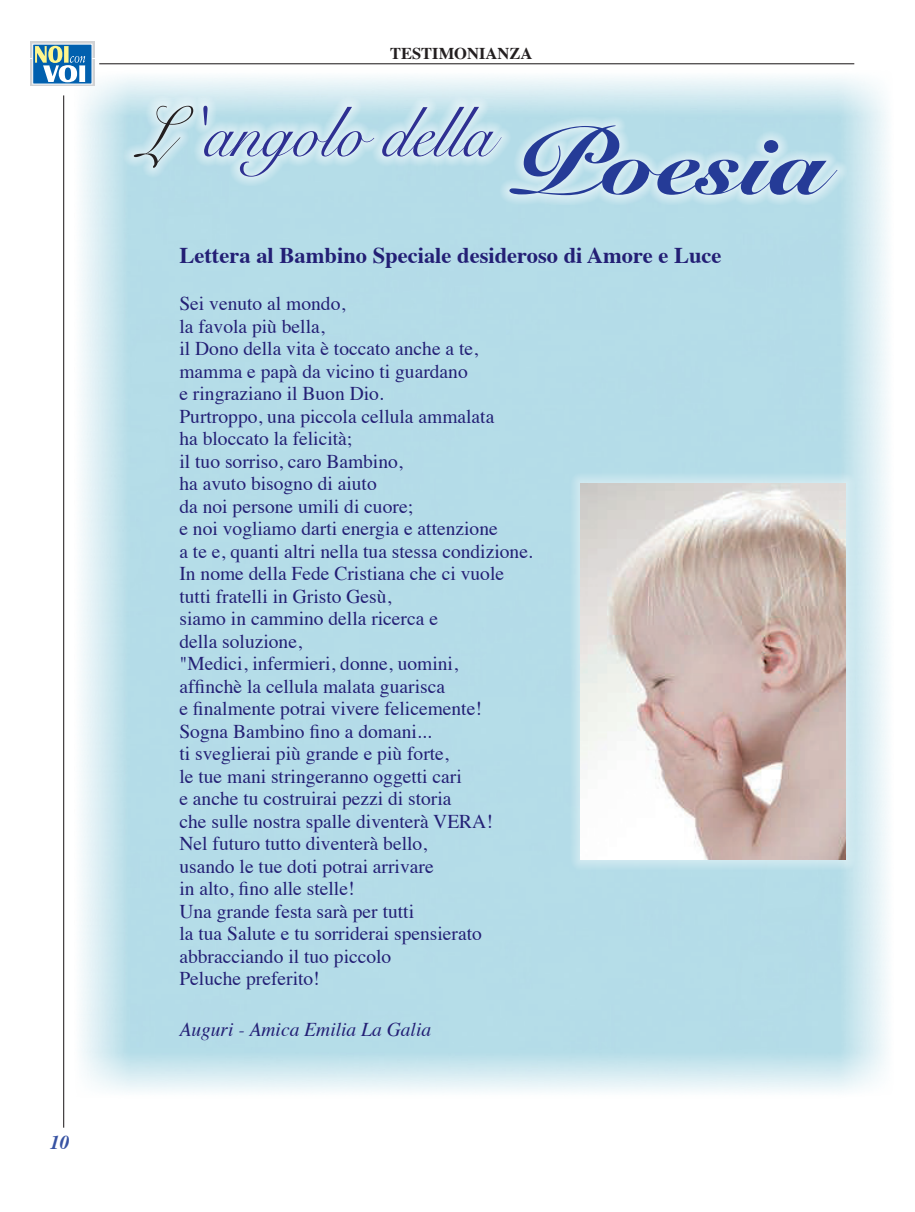
<style>
.page{position:relative;width:915px;height:1212px;background:#fff}
.page>*{position:absolute;margin:0;border:0;box-sizing:border-box;transform-origin:0 0}
.t1{font:900 91.5px "Snell Roundhand";color:#253b97;scale:1.11 1}
.t2{font:70.5px "Snell Roundhand";color:#2e3092;scale:.94 1}
.t3{font:700 22.5px "Times";color:#231f75}
.t4{font:19.5px/22.5px "Times";color:#231f75}
.t5{font:italic 19.5px "Times";color:#231f75}
.t6{font:italic 700 19.5px "Times";color:#3853a3}
.t7{font:700 16.5px "Times";color:#231f20}
.s1{color:#231f20}
</style>
<div class="page">
<hr style="left:99px;top:63px;width:755px;height:1px;background:#231f20">
<hr style="left:63px;top:95px;width:1px;height:1033px;background:#231f20">
<svg style="left:30px;top:42px;width:64px;height:16px"></svg>
<div style="left:30px;top:60px;width:64px;height:26px;background:linear-gradient(to right,#e5e8eb,#e5e7e9)"></div>
<div style="left:33px;top:44px;width:59px;height:40px;background:#0160ae"></div>
<svg style="left:35px;top:46px;width:50px;height:36px"></svg>
<svg style="left:498px;top:114px;width:348px;height:91px;background:#c6e4ed"></svg>
<svg style="left:122px;top:94px;width:389px;height:92px;background:#c5e4ed"></svg>
<div style="left:569px;top:472px;width:285px;height:397px;background:#fff;opacity:.75"></div>
<img style="left:580px;top:483px;width:265px;height:377px">
<p class="t6" style="left:50px;top:1124px;width:21px">10</p>
<p class="t7" style="left:390px;top:37px;width:144px">TESTIMONIANZA</p>
<h2 class="t2" style="left:139px;top:93px;width:378px"><span class="s1">L</span> 'angolo della</h2>
<h1 class="t1" style="left:506px;top:108px;width:290px">Poesia</h1>
<p class="t3" style="left:179px;top:234px;width:543px">Lettera al Bambino Speciale desideroso di Amore e Luce</p>
<p class="t4" style="left:179px;top:291px;width:355px">Sei venuto al mondo,<br>la favola più bella,<br>il Dono della vita è toccato anche a te, mamma e papà da vicino ti guardano<br>e ringraziano il Buon Dio.<br>Purtroppo, una piccola cellula ammalata<br>ha bloccato la felicità;<br>il tuo sorriso, caro Bambino,<br>ha avuto bisogno di aiuto<br>da noi persone umili di cuore;<br>e noi vogliamo darti energia e attenzione<br>a te e, quanti altri nella tua stessa condizione.<br>In nome della Fede Cristiana che ci vuole tutti fratelli in Gristo Gesù,<br>siamo in cammino della ricerca e<br>della soluzione,<br>"Medici, infermieri, donne, uomini,<br>affinchè la cellula malata guarisca<br>e finalmente potrai vivere felicemente!<br>Sogna Bambino fino a domani...<br>ti sveglierai più grande e più forte,<br>le tue mani stringeranno oggetti cari<br>e anche tu costruirai pezzi di storia<br>che sulle nostra spalle diventerà VERA!<br>Nel futuro tutto diventerà bello,<br>usando le tue doti potrai arrivare<br>in alto, fino alle stelle!<br>Una grande festa sarà per tutti<br>la tua Salute e tu sorriderai spensierato abbracciando il tuo piccolo<br>Peluche preferito!</p>
<p class="t5" style="left:179px;top:1013px;width:253px">Auguri - Amica Emilia La Galia</p>
</div>
